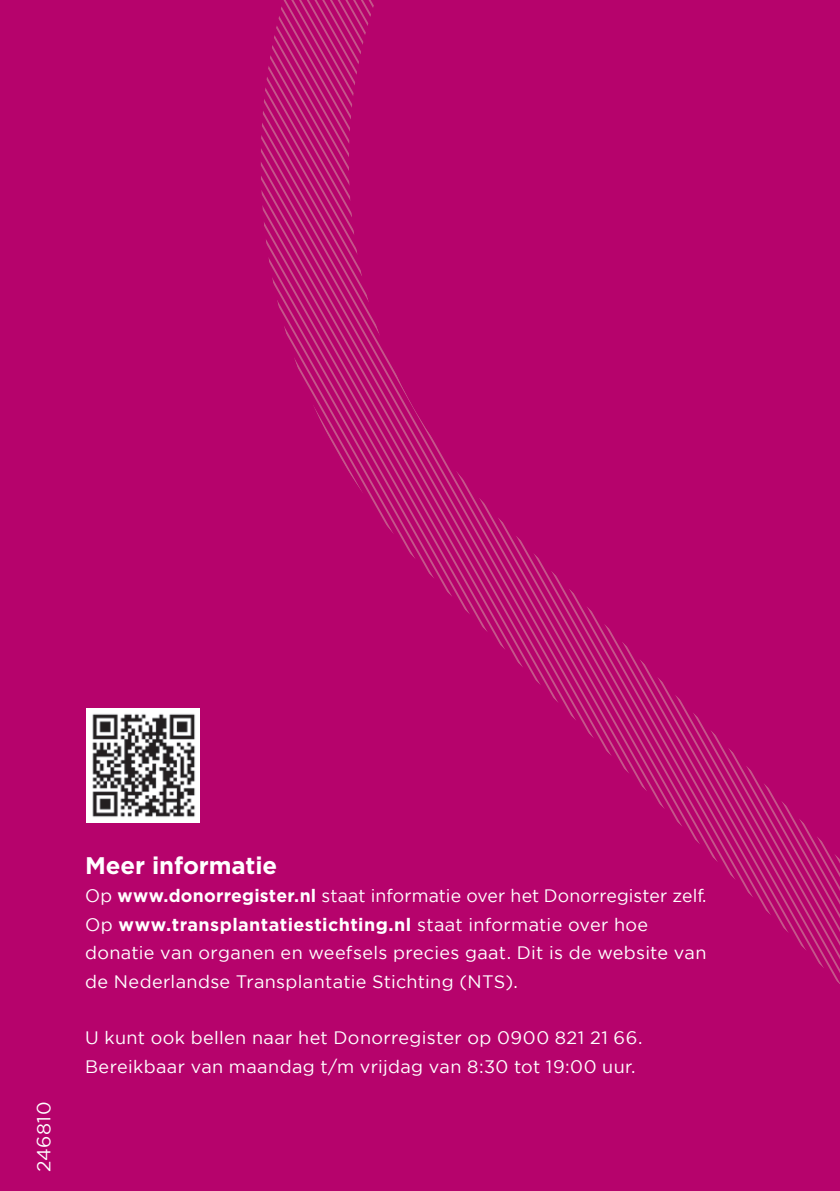
<style>
.page{position:relative;width:840px;height:1191px;background:#fff}
.page>*{position:absolute;margin:0;border:0;box-sizing:border-box;transform-origin:0 0}
.t1{font:700 24px "Gotham";letter-spacing:-.005em;color:#fff}
.t2{font:19px "Gotham";letter-spacing:.025em;color:#fff}
.t3{font:18px/28.4px "Gotham";letter-spacing:.015em;color:#fff}
.s1{font-weight:700}
</style>
<div class="page">
<svg style="left:839px;top:4px;width:1px;height:1183px"></svg>
<div style="left:0;top:0;width:839px;height:1191px;background:#b6036c"></div>
<svg style="left:337px;top:0;width:502px;height:891px"></svg>
<svg style="left:345px;top:0;width:494px;height:877px"></svg>
<svg style="left:353px;top:0;width:486px;height:863px"></svg>
<svg style="left:360px;top:0;width:14px;height:17px"></svg>
<img style="left:86px;top:708px;width:114px;height:114px">
<p class="t2" style="left:31px;top:1172px;width:72px;rotate:-90deg">246810</p>
<h1 class="t1" style="left:85px;top:849px;width:193px">Meer informatie</h1>
<p class="t3" style="left:85px;top:881px;width:622px">Op <span class="s1">www.donorregister.nl</span> staat informatie over het Donorregister zelf.<br>Op <span class="s1">www.transplantatiestichting.nl</span> staat informatie over hoe donatie van organen en weefsels precies gaat. Dit is de website van de Nederlandse Transplantatie Stichting (NTS).</p>
<p class="t3" style="left:85px;top:1023px;width:558px">U kunt ook bellen naar het Donorregister op 0900 821 21 66.<br>Bereikbaar van maandag t/m vrijdag van 8:30 tot 19:00 uur.</p>
</div>
